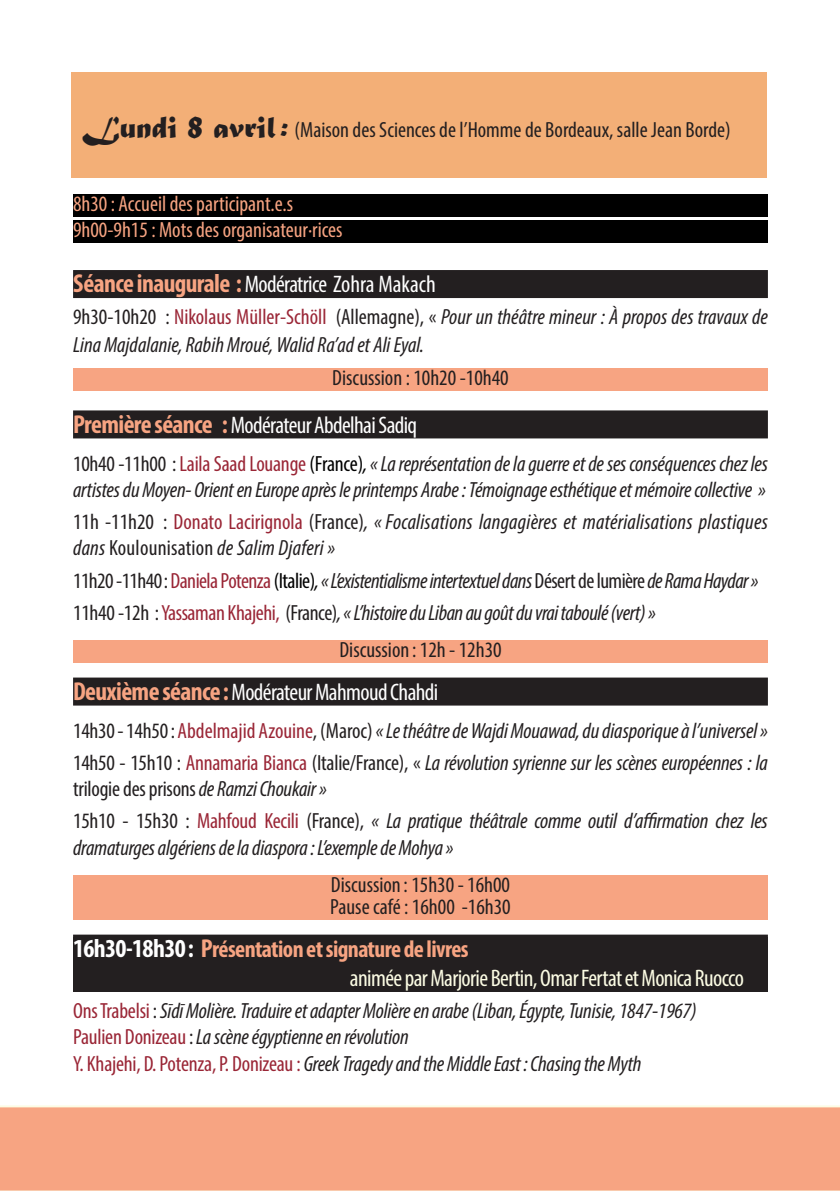
<style>
.page{position:relative;width:840px;height:1191px;background:#fff}
.page>*{position:absolute;margin:0;border:0;box-sizing:border-box;transform-origin:0 0}
.t1{font:condensed 24px "Myriad Pro";letter-spacing:-.025em;color:#fff}
.t2{font:condensed 24px/28.8px "Myriad Pro";letter-spacing:-.025em;color:#fcfce4}
.t3{font:italic condensed 22px/26.4px "Myriad Pro";letter-spacing:-.01em;color:#231f20}
.t4{font:condensed 22px/22px "Myriad Pro";color:#231f20}
.t5{font:italic condensed 22px/26.4px "Myriad Pro";letter-spacing:.01em;color:#231f20}
.t6{font:condensed 22px/26.4px "Myriad Pro";color:#f7a482}
.s1{font-family:"Matura MT Script Capitals";font-stretch:normal;font-size:32px}
.s2{font-weight:700;font-size:26px;color:#f7a482}
.s3{font-style:normal}
.s4{font-style:normal;color:#9a2636}
.s5{font-style:normal;color:#000001}
.s6{color:#000001}
.s7{font-weight:700;font-size:26px;color:#fff}
.s8{font-weight:700;color:#f7a482}
</style>
<div class="page">
<div style="left:71px;top:72px;width:695px;height:106px;background:#f3af77"></div>
<div style="left:73px;top:194px;width:694px;height:22px;background:#000"></div>
<div style="left:73px;top:221px;width:694px;height:22px;background:#000"></div>
<div style="left:73px;top:270px;width:694px;height:28px;background:#231f20"></div>
<div style="left:73px;top:368px;width:694px;height:22px;background:#f7a482"></div>
<div style="left:73px;top:410px;width:694px;height:28px;background:#231f20"></div>
<div style="left:73px;top:641px;width:694px;height:22px;background:#f7a482"></div>
<div style="left:73px;top:677px;width:694px;height:28px;background:#231f20"></div>
<div style="left:73px;top:876px;width:694px;height:22px;background:#f7a482"></div>
<div style="left:73px;top:898px;width:694px;height:22px;background:#f7a482"></div>
<div style="left:73px;top:937px;width:694px;height:54px;background:#231f20"></div>
<div style="left:73px;top:934px;width:694px;height:28px;background:#231f20"></div>
<svg style="left:0;top:1105px;width:839px;height:86px;background:#f7af8f"></svg>
<div style="left:79px;top:1112px;width:695px;height:78px;background:#f7a482"></div>
<p class="t4" style="left:82px;top:118px;width:649px"><span class="s1">Lundi 8 avril:</span> (Maison des Sciences de l’Homme de Bordeaux, salle Jean Borde)</p>
<p class="t6" style="left:73px;top:190px;width:271px">8h30 : Accueil des participant.e.s<br>9h00-9h15 : Mots des organisateur·rices</p>
<p class="t1" style="left:73px;top:270px;width:364px"><span class="s2">Séance inaugurale :</span>Modératrice Zohra Makach</p>
<p class="t3" style="left:73px;top:303px;width:696px;line-height:28px"><span class="s3">9h30-10h20 :</span> <span class="s4">Nikolaus Müller-Schöll</span> <span class="s3">(Allemagne), «</span> Pour un théâtre mineur : À propos des travaux de<br>Lina Majdalanie, Rabih Mroué, Walid Ra’ad et Ali Eyal.</p>
<p class="t4" style="left:332px;top:366px;width:178px">Discussion : 10h20 -10h40</p>
<p class="t1" style="left:73px;top:410px;width:345px"><span class="s2">Première séance :</span> Modérateur Abdelhai Sadiq</p>
<p class="t3" style="left:73px;top:450px;width:696px"><span class="s3">10h40 -11h00 :</span> <span class="s4">Laila Saad Louange</span> <span class="s5">(France)</span><span class="s6">,</span> «La représentation de la guerre et de ses conséquences chez les artistes du Moyen- Orient en Europe après le printemps Arabe : Témoignage esthétique et mémoire collective »</p>
<p class="t5" style="left:73px;top:508px;width:696px"><span class="s3">11h -11h20 :</span> <span class="s4">Donato Lacirignola</span> <span class="s3">(France)</span>, « Focalisations langagières et matérialisations plastiques dans <span class="s3">Koulounisation</span> de Salim Djaferi »</p>
<p class="t3" style="left:73px;top:564px;width:686px;line-height:32px"><span class="s3">11h20 -11h40:</span> <span class="s4">Daniela Potenza</span><span class="s5">(Italie)</span><span class="s6">,</span> «L’existentialisme intertextuel dans <span class="s3">Désert de lumière</span> de Rama Haydar »<br><span class="s3">11h40 -12h :</span> <span class="s4">Yassaman Khajehi,</span> <span class="s3">(France)</span>, «L’histoire du Liban au goût du vrai taboulé (vert) »</p>
<p class="t4" style="left:339px;top:639px;width:164px">Discussion : 12h - 12h30</p>
<p class="t1" style="left:73px;top:677px;width:366px"><span class="s2">Deuxième séance:</span>Modérateur Mahmoud Chahdi</p>
<p class="t3" style="left:73px;top:714px;width:696px;line-height:32px"><span class="s3">14h30 - 14h50 :</span> <span class="s4">Abdelmajid Azouine</span><span class="s3">, (Maroc)</span> « Le théâtre de Wajdi Mouawad, du diasporique à l’universel »<br><span class="s3">14h50 - 15h10 :</span> <span class="s4">Annamaria Bianca</span> <span class="s3">(Italie/France), «</span> La révolution syrienne sur les scènes européennes : la</p>
<p class="t3" style="left:73px;top:772px;width:695px;line-height:32px"><span class="s3">trilogie des prisons</span> de Ramzi Choukair »<br><span class="s3">15h10 - 15h30 :</span> <span class="s4">Mahfoud Kecili</span> <span class="s3">(France),</span> « La pratique théâtrale comme outil d’affirmation chez les</p>
<p class="t3" style="left:73px;top:834px;width:382px">dramaturges algériens de la diaspora : L’exemple de Mohya »</p>
<p class="t4" style="left:330px;top:874px;width:182px">Discussion : 15h30 - 16h00<br>Pause café : 16h00 -16h30</p>
<p class="t2" style="left:350px;top:934px;width:395px;text-indent:-277px"><span class="s7">16h30-18h30:</span> <span class="s2">P</span><span class="s8">résentation et signature de livres<br></span>animée par Marjorie Bertin, Omar Fertat et Monica Ruocco</p>
<p class="t3" style="left:73px;top:997px;width:625px"><span class="s4">Ons Trabelsi</span> <span class="s3">:</span>Sīdī Molière. Traduire et adapter Molière en arabe (Liban, Égypte, Tunisie, 1847-1967)<br><span class="s4">Paulien Donizeau</span> <span class="s3">:</span> La scène égyptienne en révolution<br><span class="s4">Y. Khajehi, D. Potenza, P. Donizeau :</span> Greek Tragedy and the Middle East : Chasing the Myth</p>
</div>
